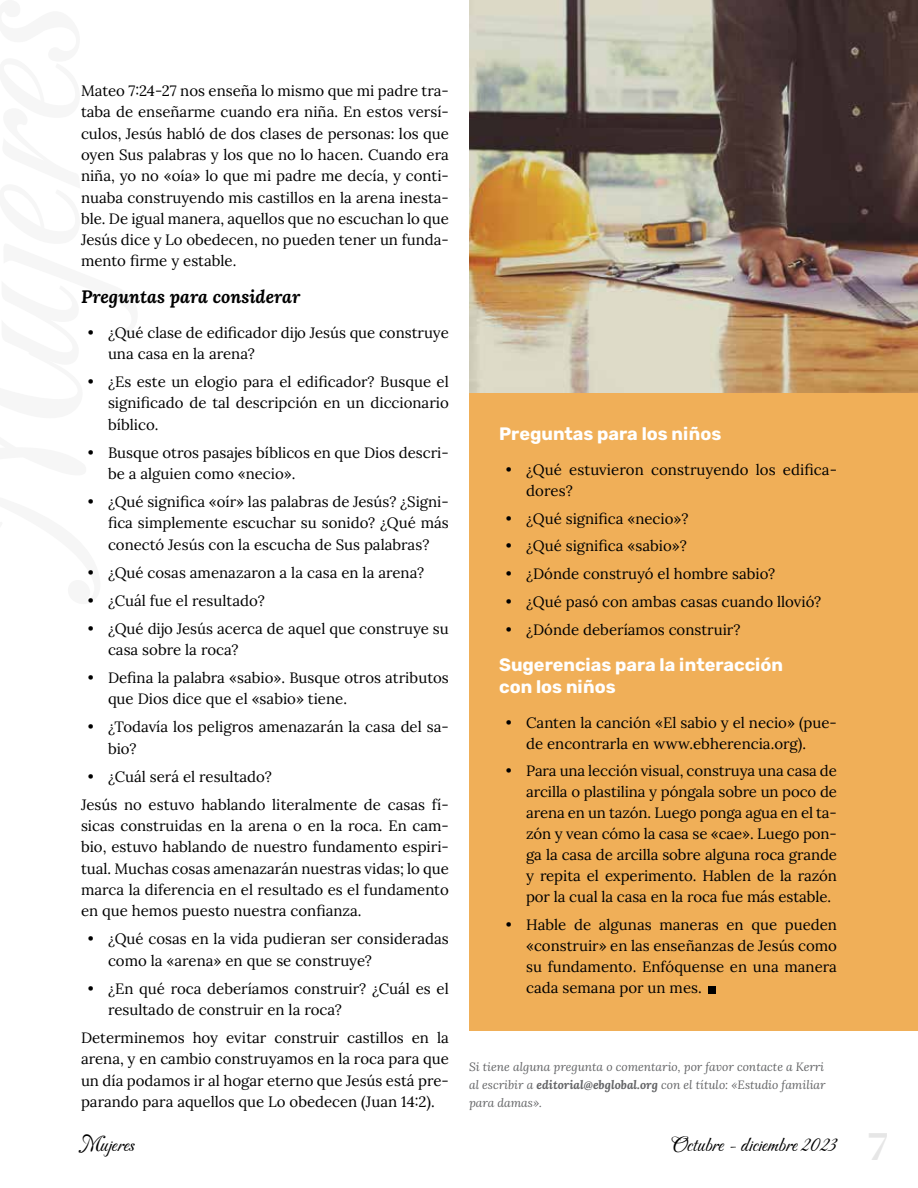
<style>
.page{position:relative;width:918px;height:1188px;background:#fff}
.page>*{position:absolute;margin:0;border:0;box-sizing:border-box;transform-origin:0 0}
.t1{font:21px "Carattere";color:#000}
.t2{font:300 18px/22.5px "Rubik";color:#fff}
.t3{font:italic 700 18px "Lora";color:#000}
.t4{font:15px/21.3px "Lora";color:#000}
.t5{font:italic 12px/18px "Lora";color:#636466}
.s1{font-weight:700}
.s2{font-family:"DM Serif Text";font-size:42px}
</style>
<div class="page">
<img style="left:469px;top:0;width:449px;height:394px">
<div style="left:469px;top:394px;width:449px;height:637px;background:#f0af58"></div>
<div style="left:708px;top:986px;width:8px;height:7px;background:#000"></div>
<p class="t4" style="left:81px;top:79px;width:369px;text-align:justify">Mateo 7:24-27 nos enseña lo mismo que mi padre tra&shy;taba de enseñarme cuando era niña. En estos versí&shy;culos, Jesús habló de dos clases de personas: los que oyen Sus palabras y los que no lo hacen. Cuando era niña, yo no «oía» lo que mi padre me decía, y conti&shy;nuaba construyendo mis castillos en la arena inesta&shy;ble. De igual manera, aquellos que no escuchan lo que Jesús dice y Lo obedecen, no pueden tener un funda&shy;mento firme y estable.</p>
<p class="t3" style="left:81px;top:284px;width:221px">Preguntas para considerar</p>
<p class="t4" style="left:108px;top:321px;width:342px;text-indent:-20px">• ¿Qué clase de edificador dijo Jesús que construye una casa en la arena?</p>
<p class="t4" style="left:108px;top:370px;width:342px;text-align:justify;text-indent:-20px">• ¿Es este un elogio para el edificador? Busque el significado de tal descripción en un diccionario bíblico.</p>
<p class="t4" style="left:108px;top:441px;width:342px;text-indent:-20px">• Busque otros pasajes bíblicos en que Dios descri&shy;be a alguien como «necio».</p>
<p class="t4" style="left:108px;top:490px;width:342px;text-align:justify;text-indent:-20px">• ¿Qué significa «oír» las palabras de Jesús? ¿Signi&shy;fica simplemente escuchar su sonido? ¿Qué más conectó Jesús con la escucha de Sus palabras?</p>
<p class="t4" style="left:88px;top:561px;width:338px">• ¿Qué cosas amenazaron a la casa en la arena?</p>
<p class="t4" style="left:88px;top:589px;width:179px">• ¿Cuál fue el resultado?</p>
<p class="t4" style="left:108px;top:617px;width:342px;text-indent:-20px">• ¿Qué dijo Jesús acerca de aquel que construye su casa sobre la roca?</p>
<p class="t4" style="left:108px;top:666px;width:342px;text-indent:-20px">• Defina la palabra «sabio». Busque otros atributos que Dios dice que el «sabio» tiene.</p>
<p class="t4" style="left:108px;top:715px;width:342px;text-indent:-20px">• ¿Todavía los peligros amenazarán la casa del sa&shy;bio?</p>
<p class="t4" style="left:81px;top:761px;width:369px;line-height:28px;text-indent:7px">• ¿Cuál será el resultado?<br>Jesús no estuvo hablando literalmente de casas fí-</p>
<p class="t4" style="left:81px;top:814px;width:369px;text-align:justify">sicas construidas en la arena o en la roca. En cam&shy;bio, estuvo hablando de nuestro fundamento espiri&shy;tual. Muchas cosas amenazarán nuestras vidas; lo que marca la diferencia en el resultado es el fundamento en que hemos puesto nuestra confianza.</p>
<p class="t4" style="left:108px;top:927px;width:342px;text-indent:-20px">• ¿Qué cosas en la vida pudieran ser consideradas como la «arena» en que se construye?</p>
<p class="t4" style="left:108px;top:977px;width:342px;text-indent:-20px">• ¿En qué roca deberíamos construir? ¿Cuál es el resultado de construir en la roca?</p>
<p class="t4" style="left:81px;top:1026px;width:369px;text-align:justify">Determinemos hoy evitar construir castillos en la arena, y en cambio construyamos en la roca para que un día podamos ir al hogar eterno que Jesús está pre&shy;parando para aquellos que Lo obedecen (Juan 14:2).</p>
<p class="t2" style="left:499px;top:423px;width:224px">Preguntas para los niños</p>
<p class="t4" style="left:526px;top:458px;width:312px;text-indent:-20px">• ¿Qué estuvieron construyendo los edifica&shy;dores?</p>
<p class="t4" style="left:506px;top:507px;width:184px">• ¿Qué significa «necio»?</p>
<p class="t4" style="left:506px;top:534px;width:183px">• ¿Qué significa «sabio»?</p>
<p class="t4" style="left:506px;top:562px;width:271px">• ¿Dónde construyó el hombre sabio?</p>
<p class="t4" style="left:506px;top:590px;width:317px">• ¿Qué pasó con ambas casas cuando llovió?</p>
<p class="t4" style="left:506px;top:618px;width:236px">• ¿Dónde deberíamos construir?</p>
<p class="t2" style="left:499px;top:654px;width:285px">Sugerencias para la interacción con los niños</p>
<p class="t4" style="left:526px;top:711px;width:312px;text-indent:-20px">• Canten la canción «El sabio y el necio» (pue&shy;de encontrarla en www.ebherencia.org).</p>
<p class="t4" style="left:526px;top:760px;width:312px;text-align:justify;text-indent:-20px">• Para una lección visual, construya una casa de arcilla o plastilina y póngala sobre un poco de arena en un tazón. Luego ponga agua en el ta&shy;zón y vean cómo la casa se «cae». Luego pon&shy;ga la casa de arcilla sobre alguna roca grande y repita el experimento. Hablen de la razón por la cual la casa en la roca fue más estable.</p>
<p class="t4" style="left:526px;top:913px;width:312px;text-align:justify;text-indent:-20px">• Hable de algunas maneras en que pueden «construir» en las enseñanzas de Jesús como su fundamento. Enfóquense en una manera cada semana por un mes.</p>
<p class="t5" style="left:469px;top:1057px;width:358px">Si tiene alguna pregunta o comentario, por favor contacte a Kerri al escribir a <span class="s1">editorial@ebglobal.org</span> con el título: «Estudio familiar para damas».</p>
<h1 class="t1" style="left:81px;top:1132px;width:55px">Mujeres</h1>
<h1 class="t1" style="left:671px;top:1132px;width:218px">Octubre - diciembre 2023 <span class="s2">7</span></h1>
</div>
